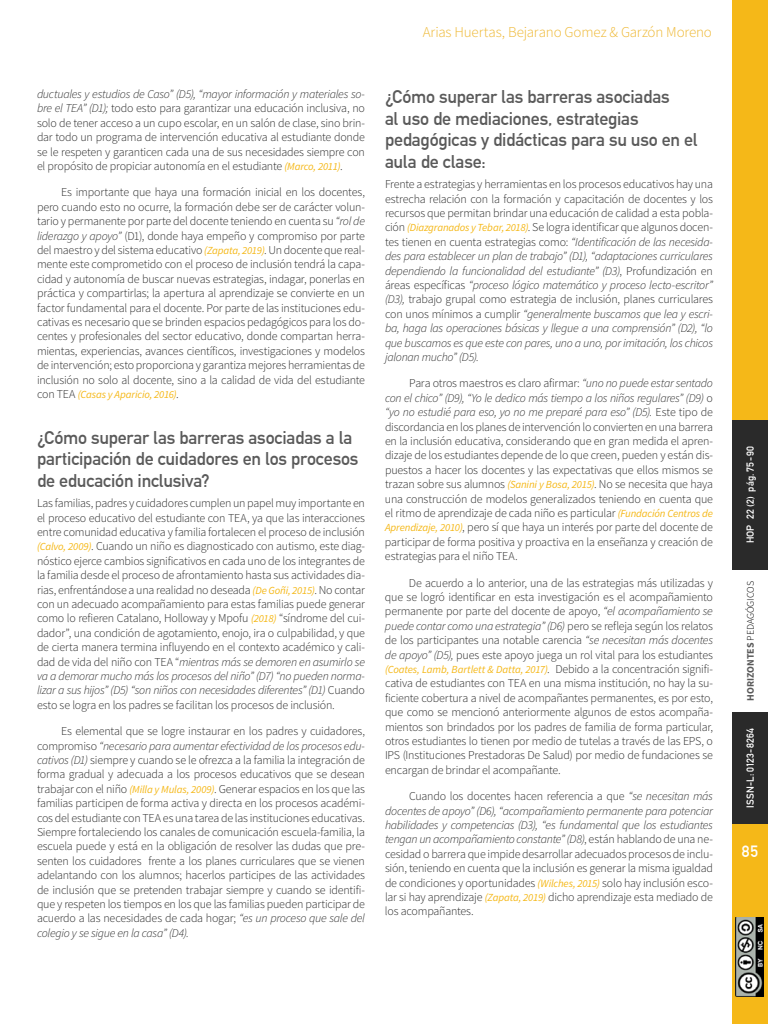
<style>
.page{position:relative;width:768px;height:1024px;background:#fff}
.page>*{position:absolute;margin:0;border:0;box-sizing:border-box;transform-origin:0 0}
.t1{font:700 18px/21.6px "DIN Alternate";letter-spacing:-.01em;color:#5a5a5a}
.t2{font:700 16px "DIN Alternate";color:#fff}
.t3{font:300 15px "Source Sans Pro";letter-spacing:-.01em;color:#eeb731}
.t4{font:300 12px/14.4px "Source Sans Pro";letter-spacing:-.02em;color:#2a2a2a;text-align:justify}
.t5{font:italic 10.8px "Source Sans Pro";letter-spacing:-.015em;color:#f5b818}
.t6{font:700 10px "DIN Alternate";letter-spacing:.015em;color:#fff}
.t7{font:300 10px "Source Sans Pro";letter-spacing:-.015em;color:#000}
.s1{font-style:italic}
.s2{font-weight:400;font-style:italic;font-size:10.8px;color:#f5b818}
.s3{font-weight:300;font-style:normal;font-size:12px;color:#2a2a2a}
.s4{font-weight:700;color:#5a5a5a}
</style>
<div class="page">
<div style="left:732px;top:712px;width:36px;height:312px;background:#f5b818"></div>
<div style="left:732px;top:0;width:36px;height:570px;background:#f5b818"></div>
<div style="left:732px;top:420px;width:36px;height:150px;background:#2a2a2a"></div>
<div style="left:732px;top:712px;width:36px;height:112px;background:#2a2a2a"></div>
<img style="left:736px;top:917px;width:27px;height:80px">
<p class="t3" style="left:423px;top:23px;width:291px">Arias Huertas, Bejarano Gomez &amp; Garzón Moreno</p>
<p class="t4" style="left:37px;top:87px;width:330px"><span class="s1">ductuales y estudios de Caso” (D5), “mayor información y materiales so&shy;bre el TEA” (D1);</span> todo esto para garantizar una educación inclusiva, no solo de tener acceso a un cupo escolar, en un salón de clase, sino brin&shy;dar todo un programa de intervención educativa al estudiante donde se le respeten y garanticen cada una de sus necesidades siempre con el propósito de propiciar autonomía en el estudiante <span class="s2">(Marco, 2011)</span>.</p>
<p class="t4" style="left:37px;top:185px;width:330px;text-indent:24px">Es importante que haya una formación inicial en los docentes, pero cuando esto no ocurre, la formación debe ser de carácter volun&shy;tario y permanente por parte del docente teniendo en cuenta su <span class="s1">“rol de liderazgo y apoyo”</span> (D1), donde haya empeño y compromiso por parte del maestro y del sistema educativo <span class="s2">(Zapata, 2019)</span>. Un docente que real&shy;mente este comprometido con el proceso de inclusión tendrá la capa&shy;cidad y autonomía de buscar nuevas estrategias, indagar, ponerlas en práctica y compartirlas; la apertura al aprendizaje se convierte en un factor fundamental para el docente. Por parte de las instituciones edu&shy;cativas es necesario que se brinden espacios pedagógicos para los do&shy;centes y profesionales del sector educativo, donde compartan herra&shy;mientas, experiencias, avances científicos, investigaciones y modelos de intervención; esto proporciona y garantiza mejores herramientas de inclusión no solo al docente, sino a la calidad de vida del estudiante</p>
<p class="t5" style="left:37px;top:388px;width:143px"><span class="s3">con TEA</span> (Casas y Aparicio, 2016)<span class="s3">.</span></p>
<h1 class="t1" style="left:37px;top:425px;width:323px">¿Cómo superar las barreras asociadas a la participación de cuidadores en los procesos de educación inclusiva?</h1>
<p class="t4" style="left:37px;top:496px;width:330px">Las familias, padres y cuidadores cumplen un papel muy importante en el proceso educativo del estudiante con TEA, ya que las interacciones entre comunidad educativa y familia fortalecen el proceso de inclusión <span class="s2">(Calvo, 2009)</span>. Cuando un niño es diagnosticado con autismo, este diag&shy;nóstico ejerce cambios significativos en cada uno de los integrantes de la familia desde el proceso de afrontamiento hasta sus actividades dia&shy;rias, enfrentándose a una realidad no deseada <span class="s2">(De Goñi, 2015)</span>. No contar con un adecuado acompañamiento para estas familias puede generar como lo refieren Catalano, Holloway y Mpofu <span class="s2">(2018)</span> “síndrome del cui&shy;dador”, una condición de agotamiento, enojo, ira o culpabilidad, y que de cierta manera termina influyendo en el contexto académico y cali&shy;dad de vida del niño con TEA “<span class="s1">mientras más se demoren en asumirlo se va a demorar mucho más los procesos del niño” (D7) “no pueden norma&shy;lizar a sus hijos” (D5) “son niños con necesidades diferentes” (D1)</span> Cuando esto se logra en los padres se facilitan los procesos de inclusión.</p>
<p class="t4" style="left:37px;top:724px;width:330px;text-indent:24px">Es elemental que se logre instaurar en los padres y cuidadores, compromiso <span class="s1">“necesario para aumentar efectividad de los procesos edu&shy;cativos (D1)</span> siempre y cuando se le ofrezca a la familia la integración de forma gradual y adecuada a los procesos educativos que se desean trabajar con el niño <span class="s2">(Milla y Mulas, 2009)</span>. Generar espacios en los que las familias participen de forma activa y directa en los procesos académi&shy;cos del estudiante con TEA es una tarea de las instituciones educativas.<br>Siempre fortaleciendo los canales de comunicación escuela-familia, la escuela puede y está en la obligación de resolver las dudas que pre&shy;senten los cuidadores frente a los planes curriculares que se vienen adelantando con los alumnos; hacerlos participes de las actividades de inclusión que se pretenden trabajar siempre y cuando se identifi&shy;que y respeten los tiempos en los que las familias pueden participar de acuerdo a las necesidades de cada hogar; <span class="s1">“es un proceso que sale del colegio y se sigue en la casa” (D4).</span></p>
<h1 class="t1" style="left:385px;top:85px;width:314px">¿Cómo superar las barreras asociadas<br>al uso de mediaciones, estrategias pedagógicas y didácticas para su uso en el aula de clase:</h1>
<p class="t4" style="left:385px;top:177px;width:330px">Frente a estrategias y herramientas en los procesos educativos hay una estrecha relación con la formación y capacitación de docentes y los recursos que permitan brindar una educación de calidad a esta pobla&shy;ción <span class="s2">(Diazgranados y Tebar, 2018)</span>. Se logra identificar que algunos docen&shy;tes tienen en cuenta estrategias como: <span class="s1">“Identificación de las necesida&shy;des para establecer un plan de trabajo” (D1), “adaptaciones curriculares dependiendo la funcionalidad del estudiante” (D3)</span>, Profundización en áreas específicas <span class="s1">“proceso lógico matemático y proceso lecto-escritor” (D3),</span> trabajo grupal como estrategia de inclusión, planes curriculares con unos mínimos a cumplir <span class="s1">“generalmente buscamos que lea y escri&shy;ba, haga las operaciones básicas y llegue a una comprensión” (D2), “lo que buscamos es que este con pares, uno a uno, por imitación, los chicos jalonan mucho” (D5).</span></p>
<p class="t4" style="left:385px;top:376px;width:330px;text-indent:24px">Para otros maestros es claro afirmar: <span class="s1">“uno no puede estar sentado con el chico” (D9), “Yo le dedico más tiempo a los niños regulares” (D9)</span> o <span class="s1">“yo no estudié para eso, yo no me preparé para eso” (D5).</span> Este tipo de discordancia en los planes de intervención lo convierten en una barrera en la inclusión educativa, considerando que en gran medida el apren&shy;dizaje de los estudiantes depende de lo que creen, pueden y están dis&shy;puestos a hacer los docentes y las expectativas que ellos mismos se trazan sobre sus alumnos <span class="s2">(Sanini y Bosa, 2015)</span>. No se necesita que haya una construcción de modelos generalizados teniendo en cuenta que el ritmo de aprendizaje de cada niño es particular <span class="s2">(Fundación Centros de Aprendizaje, 2010)</span>, pero sí que haya un interés por parte del docente de participar de forma positiva y proactiva en la enseñanza y creación de estrategias para el niño TEA.</p>
<p class="t4" style="left:385px;top:575px;width:330px;text-indent:24px">De acuerdo a lo anterior, una de las estrategias más utilizadas y que se logró identificar en esta investigación es el acompañamiento permanente por parte del docente de apoyo, <span class="s1">“el acompañamiento se puede contar como una estrategia” (D6)</span> pero se refleja según los relatos de los participantes una notable carencia <span class="s1">“se necesitan más docentes de apoyo” (D5),</span> pues este apoyo juega un rol vital para los estudiantes</p>
<p class="t5" style="left:385px;top:662px;width:330px">(Coates, Lamb, Bartlett &amp; Datta, 2017)<span class="s3">. Debido a la concentración signifi-</span></p>
<p class="t4" style="left:385px;top:676px;width:330px">cativa de estudiantes con TEA en una misma institución, no hay la su&shy;ficiente cobertura a nivel de acompañantes permanentes, es por esto, que como se mencionó anteriormente algunos de estos acompaña&shy;mientos son brindados por los padres de familia de forma particular, otros estudiantes lo tienen por medio de tutelas a través de las EPS, o IPS (Instituciones Prestadoras De Salud) por medio de fundaciones se encargan de brindar el acompañante.</p>
<p class="t4" style="left:385px;top:789px;width:330px;text-indent:24px">Cuando los docentes hacen referencia a que <span class="s1">“se necesitan más docentes de apoyo” (D6), “acompañamiento permanente para potenciar habilidades y competencias (D3), “es fundamental que los estudiantes tengan un acompañamiento constante” (D8)</span>, están hablando de una ne&shy;cesidad o barrera que impide desarrollar adecuados procesos de inclu&shy;sión, teniendo en cuenta que la inclusión es generar la misma igualdad de condiciones y oportunidades <span class="s2">(Wilches, 2015)</span> solo hay inclusión esco&shy;lar si hay aprendizaje <span class="s2">(Zapata, 2019)</span> dicho aprendizaje esta mediado de los acompañantes.</p>
<p class="t6" style="left:743px;top:543px;width:98px;rotate:-90deg">HOP 22 (2) pág. 75-90</p>
<p class="t7" style="left:744px;top:701px;width:121px;rotate:-90deg"><span class="s4">HORIZONTES</span> PEDAGÓGICOS</p>
<p class="t6" style="left:743px;top:808px;width:81px;rotate:-90deg">ISSN-L: 0123-8264</p>
<h2 class="t2" style="left:742px;top:839px;width:18px">85</h2>
</div>
